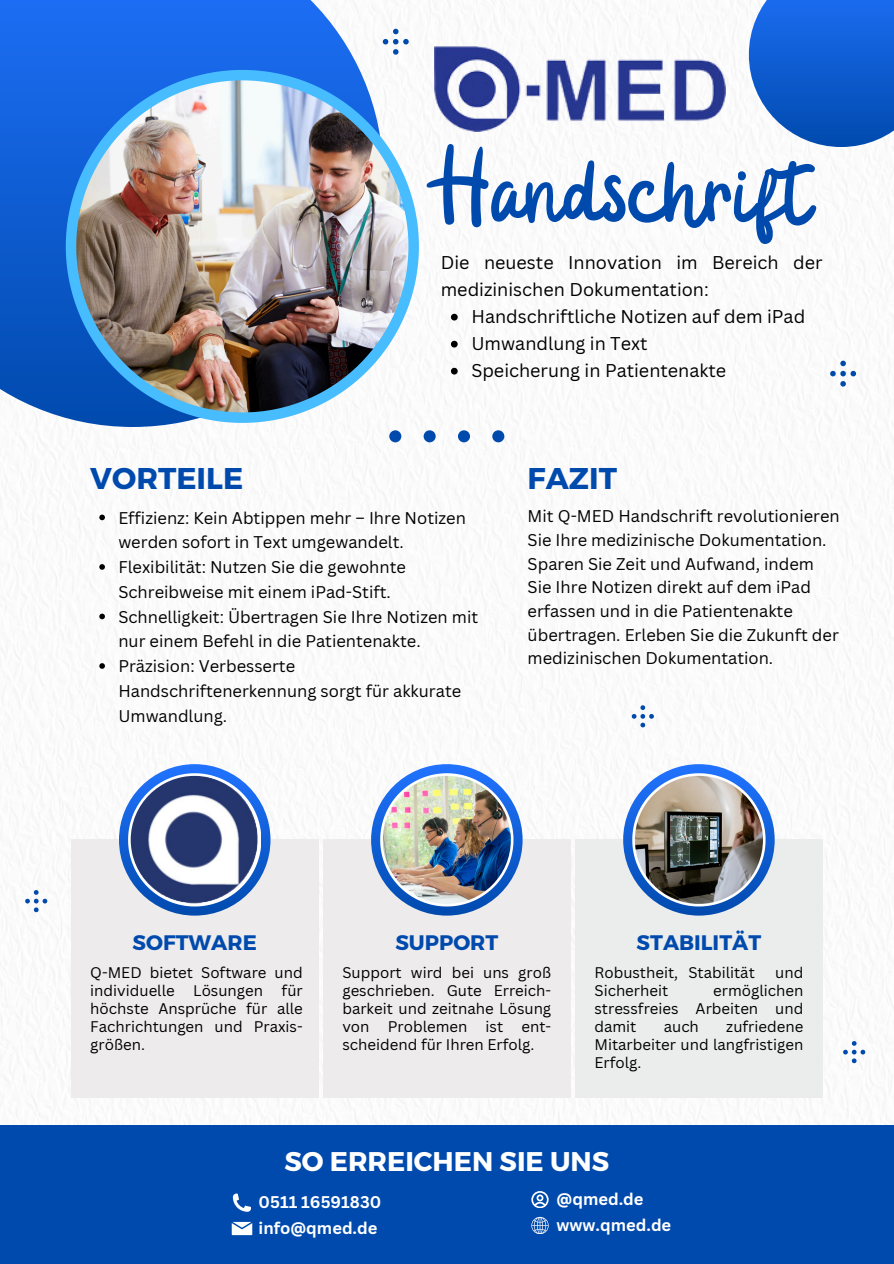
<style>
.page{position:relative;width:894px;height:1264px;background:#fff}
.page>*{position:absolute;margin:0;border:0;box-sizing:border-box;transform-origin:0 0}
.t1{font:129.3px "Badger Script";color:#004aad}
.t2{font:700 30px "Montserrat";color:#004aad}
.t3{font:700 27px "Montserrat";color:#fff}
.t4{font:700 21px "Montserrat";color:#004aad}
.t5{font:18px/27px "Canva Sans";color:#000}
.t6{font:16.5px/23.7px "Canva Sans";color:#000}
.t7{font:700 16.5px "Canva Sans";color:#fff}
.t8{font:15px/18px "Canva Sans";color:#000;text-align:justify}
</style>
<div class="page">
<img style="left:0;top:0;width:893px;height:1125px">
<svg style="left:0;top:0;width:383px;height:427px;background:#2c72e0"></svg>
<svg style="left:66px;top:70px;width:353px;height:353px"></svg>
<img style="left:76px;top:80px;width:332px;height:332px;border-radius:50%">
<svg style="left:748px;top:0;width:145px;height:147px;background:#2d70d6"></svg>
<div style="left:389px;top:430px;width:12px;height:12px;background:#004aad;border-radius:50%"></div>
<div style="left:71px;top:839px;width:247px;height:258px;background:#edebeb"></div>
<svg style="left:119px;top:764px;width:151px;height:151px;background:#1461d6"></svg>
<div style="left:323px;top:839px;width:247px;height:258px;background:#edebeb"></div>
<svg style="left:371px;top:764px;width:151px;height:151px;background:#1562d7"></svg>
<div style="left:575px;top:839px;width:247px;height:258px;background:#ebeded"></div>
<svg style="left:623px;top:764px;width:151px;height:151px;background:#1662d7"></svg>
<div style="left:0;top:1125px;width:893px;height:138px;background:#004aad"></div>
<div style="left:423px;top:430px;width:12px;height:12px;background:#004aad;border-radius:50%"></div>
<div style="left:458px;top:430px;width:12px;height:12px;background:#004aad;border-radius:50%"></div>
<div style="left:492px;top:430px;width:12px;height:12px;background:#004aad;border-radius:50%"></div>
<svg style="left:380px;top:773px;width:133px;height:133px"></svg>
<svg style="left:128px;top:773px;width:133px;height:133px"></svg>
<svg style="left:632px;top:773px;width:133px;height:133px"></svg>
<svg style="left:232px;top:1221px;width:20px;height:14px"></svg>
<svg style="left:233px;top:1193px;width:18px;height:18px"></svg>
<img style="left:131px;top:775px;width:128px;height:128px;border-radius:50%">
<img style="left:634px;top:775px;width:128px;height:128px;border-radius:50%">
<img style="left:382px;top:775px;width:128px;height:128px;border-radius:50%">
<svg style="left:382px;top:29px;width:26px;height:26px"></svg>
<svg style="left:829px;top:360px;width:26px;height:26px"></svg>
<svg style="left:631px;top:705px;width:22px;height:22px"></svg>
<svg style="left:25px;top:890px;width:22px;height:22px"></svg>
<svg style="left:531px;top:1191px;width:17px;height:16px"></svg>
<svg style="left:531px;top:1216px;width:17px;height:17px"></svg>
<svg style="left:842px;top:1041px;width:23px;height:22px"></svg>
<img style="left:434px;top:46px;width:291px;height:86px">
<svg style="left:451px;top:314px;width:6px;height:6px"></svg>
<svg style="left:451px;top:341px;width:6px;height:6px"></svg>
<svg style="left:451px;top:368px;width:6px;height:6px"></svg>
<svg style="left:99px;top:514px;width:6px;height:6px"></svg>
<svg style="left:99px;top:564px;width:6px;height:5px"></svg>
<svg style="left:99px;top:613px;width:6px;height:6px"></svg>
<svg style="left:99px;top:663px;width:6px;height:5px"></svg>
<h5 class="t1" style="left:434px;top:124px;width:377px">Handschrift</h5>
<p class="t5" style="left:440px;top:248px;width:383px">Die neueste Innovation im Bereich der medizinischen Dokumentation:</p>
<p class="t5" style="left:471px;top:302px;width:335px">Handschriftliche Notizen auf dem iPad</p>
<p class="t5" style="left:471px;top:329px;width:177px">Umwandlung in Text</p>
<p class="t5" style="left:471px;top:356px;width:256px">Speicherung in Patientenakte</p>
<p class="t2" style="left:90px;top:459px;width:154px">VORTEILE</p>
<p class="t2" style="left:527px;top:459px;width:91px">FAZIT</p>
<p class="t6" style="left:118px;top:505px;width:349px;line-height:24.8px">Effizienz: Kein Abtippen mehr – Ihre Notizen werden sofort in Text umgewandelt.</p>
<p class="t6" style="left:118px;top:554px;width:289px;line-height:24.8px">Flexibilität: Nutzen Sie die gewohnte<br>Schreibweise mit einem iPad-Stift.</p>
<p class="t6" style="left:118px;top:604px;width:361px;line-height:24.8px">Schnelligkeit: Übertragen Sie Ihre Notizen mit nur einem Befehl in die Patientenakte.</p>
<p class="t6" style="left:118px;top:653px;width:344px;line-height:24.8px">Präzision: Verbesserte<br>Handschriftenerkennung sorgt für akkurate<br>Umwandlung.</p>
<p class="t6" style="left:527px;top:504px;width:313px">Mit Q-MED Handschrift revolutionieren Sie Ihre medizinische Dokumentation.<br>Sparen Sie Zeit und Aufwand, indem Sie Ihre Notizen direkt auf dem iPad erfassen und in die Patientenakte übertragen. Erleben Sie die Zukunft der medizinischen Dokumentation.</p>
<h2 class="t4" style="left:133px;top:928px;width:126px">SOFTWARE</h2>
<p class="t8" style="left:90px;top:963px;width:214px">Q-MED bietet Software und individuelle Lösungen für höchste Ansprüche für alle Fachrichtungen und Praxis&shy;größen.</p>
<p class="t4" style="left:395px;top:928px;width:104px">SUPPORT</p>
<h3 class="t8" style="left:342px;top:963px;width:210px">Support wird bei uns groß geschrieben. Gute Erreich&shy;barkeit und zeitnahe Lösung von Problemen ist ent&shy;scheidend für Ihren Erfolg.</h3>
<p class="t4" style="left:636px;top:928px;width:126px">STABILITÄT</p>
<p class="t8" style="left:594px;top:963px;width:162px">Robustheit, Stabilität</p>
<p class="t8" style="left:775px;top:963px;width:30px">und</p>
<p class="t8" style="left:594px;top:981px;width:75px">Sicherheit</p>
<p class="t8" style="left:594px;top:981px;width:210px;text-indent:119px">ermöglichen stressfreies Arbeiten und damit</p>
<p class="t8" style="left:594px;top:1017px;width:210px;text-indent:132px">zufriedene Mitarbeiter und langfristigen Erfolg.</p>
<p class="t8" style="left:663px;top:1017px;width:37px">auch</p>
<h2 class="t3" style="left:284px;top:1143px;width:326px">SO ERREICHEN SIE UNS</h2>
<h3 class="t7" style="left:258px;top:1190px;width:124px">0511 16591830</h3>
<p class="t7" style="left:258px;top:1216px;width:120px">info@qmed.de</p>
<p class="t7" style="left:556px;top:1187px;width:88px">@qmed.de</p>
<p class="t7" style="left:556px;top:1213px;width:116px">www.qmed.de</p>
</div>
